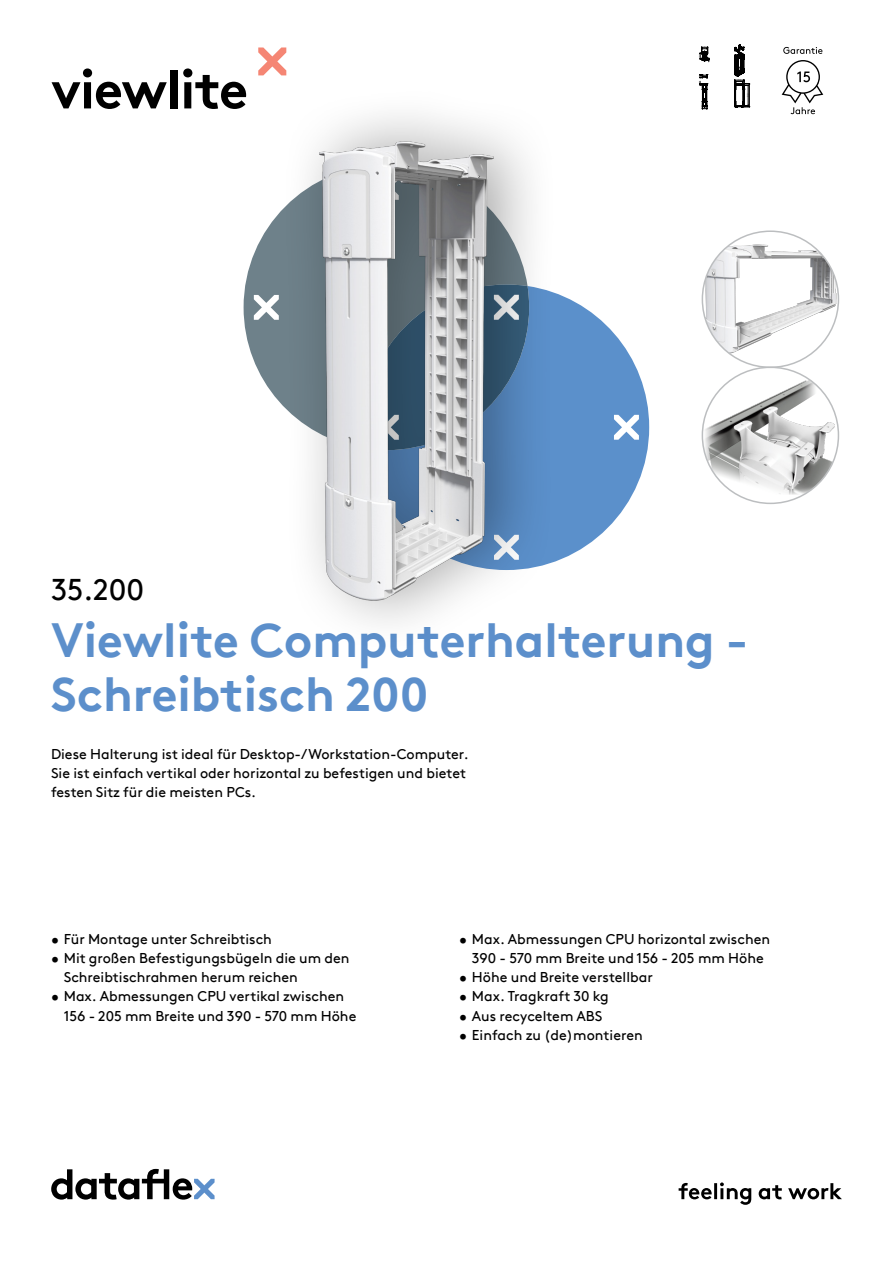
<style>
.page{position:relative;width:893px;height:1263px;background:#fff}
.page>*{position:absolute;margin:0;border:0;box-sizing:border-box;transform-origin:0 0}
.hoofdstuk{font:700 54px "Brown Pro TT";letter-spacing:-.02em;color:#000}
.productnaam{font:700 48px/54px "Brown Pro TT";color:#5c8fcb}
.productnummer{font:30px "Brown Pro TT";color:#000}
.omschrijving{font:14.25px/19.2px "Brown Pro TT";color:#000}
</style>
<div class="page">
<svg style="left:244px;top:211px;width:37px;height:193px;fill:#6e818a"></svg>
<svg style="left:559px;top:294px;width:90px;height:266px;fill:#5b90cb"></svg>
<svg style="left:51px;top:1169px;width:164px;height:30px"></svg>
<svg style="left:679px;top:1182px;width:163px;height:23px"></svg>
<svg style="left:258px;top:47px;width:28px;height:28px"></svg>
<img style="left:702px;top:244px;width:136px;height:111px">
<img style="left:702px;top:375px;width:136px;height:120px">
<div style="left:281px;top:85px;width:278px;height:568px;background:#000;opacity:.35"></div>
<img style="left:311px;top:133px;width:187px;height:473px">
<svg style="left:700px;top:74px;width:8px;height:36px"></svg>
<svg style="left:700px;top:47px;width:10px;height:15px"></svg>
<svg style="left:734px;top:45px;width:16px;height:63px"></svg>
<svg style="left:783px;top:47px;width:39px;height:7px"></svg>
<svg style="left:782px;top:60px;width:41px;height:54px"></svg>
<p class="hoofdstuk" style="left:51px;top:46px;width:198px">viewlite</p>
<p class="productnummer" style="left:51px;top:566px;width:95px">35.200</p>
<p class="productnaam" style="left:51px;top:608px;width:699px">Viewlite Computerhalterung -<br>Schreibtisch 200</p>
<p class="omschrijving" style="left:51px;top:743px;width:419px">Diese Halterung ist ideal für Desktop-/Workstation-Computer.<br>Sie ist einfach vertikal oder horizontal zu befestigen und bietet festen Sitz für die meisten PCs.</p>
<p class="omschrijving" style="left:51px;top:928px;width:222px">• Für Montage unter Schreibtisch</p>
<p class="omschrijving" style="left:64px;top:947px;width:287px;text-indent:-13px">• Mit großen Befestigungsbügeln die um den<br>Schreibtischrahmen herum reichen</p>
<p class="omschrijving" style="left:64px;top:986px;width:294px;text-indent:-13px">• Max. Abmessungen CPU vertikal zwischen<br>156 - 205 mm Breite und 390 - 570 mm Höhe</p>
<p class="omschrijving" style="left:459px;top:928px;width:312px;text-align:center">• Max. Abmessungen CPU horizontal zwischen<br>390 - 570 mm Breite und 156 - 205 mm Höhe</p>
<p class="omschrijving" style="left:459px;top:966px;width:195px">• Höhe und Breite verstellbar</p>
<p class="omschrijving" style="left:459px;top:986px;width:151px">• Max. Tragkraft 30 kg</p>
<p class="omschrijving" style="left:459px;top:1005px;width:145px">• Aus recyceltem ABS</p>
<p class="omschrijving" style="left:459px;top:1024px;width:185px">• Einfach zu (de)montieren</p>
</div>
